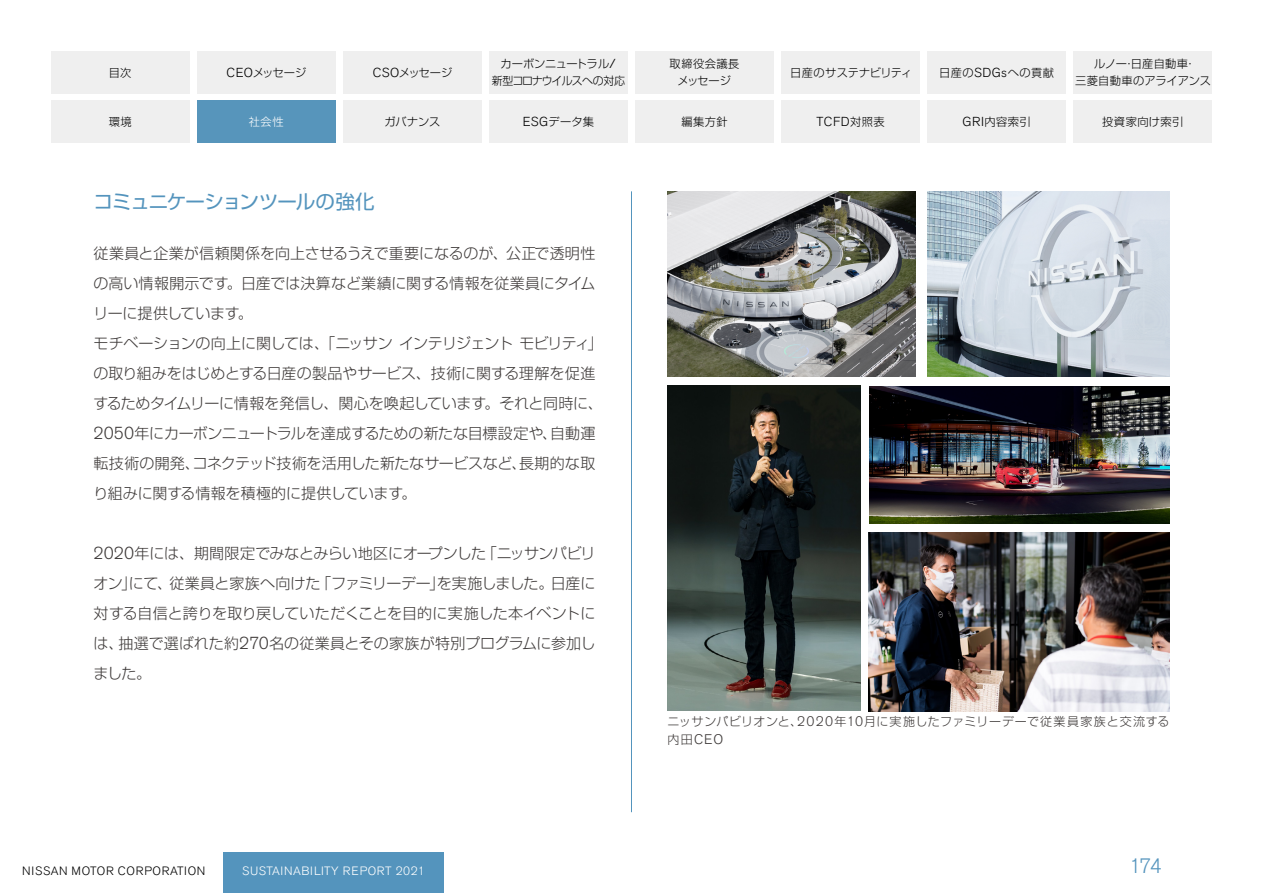
<style>
.page{position:relative;width:1263px;height:893px;background:#fff}
.page>*{position:absolute;margin:0;border:0;box-sizing:border-box;transform-origin:0 0}
.t1{font:300 20.7px "Nissan Pro";color:#5494bd}
.t2{font:19.5px "Shin Go Pro";letter-spacing:-.045em;color:#5494bd}
.t3{font:300 17.25px "Nissan Pro";letter-spacing:.005em;color:#3e3a39}
.t4{font:300 15px/30px "Shin Go Pro";letter-spacing:-.01em;color:#3e3a39}
.t5{font:300 15px "Shin Go Pro";letter-spacing:-.055em;color:#3e3a39}
.t6{font:300 15px "Shin Go Pro";letter-spacing:.02em;color:#3e3a39}
.t7{font:300 15px "Shin Go Pro";letter-spacing:-.06em;color:#3e3a39}
.t8{font:300 15px "Shin Go Pro";letter-spacing:.01em;color:#3e3a39}
.t9{font:300 13.8px "Nissan Pro";letter-spacing:.08em;color:#3e3a39}
.t10{font:300 12.9px "Nissan Pro";color:#000}
.t11{font:300 12px "Nissan Pro";letter-spacing:.04em;color:#fff}
.t12{font:300 12px "Shin Go Pro";letter-spacing:.08em;color:#3e3a39}
.t13{font:300 12px "Nissan Pro";letter-spacing:.06em;color:#000}
.t14{font:300 12px "Shin Go Pro";letter-spacing:.03em;color:#3e3a39}
.t15{font:300 12px "Shin Go Pro";letter-spacing:.05em;color:#3e3a39}
.t16{font:300 11.25px "Shin Go Pro";letter-spacing:.01em;color:#000}
.t17{font:300 11.25px/16.5px "Shin Go Pro";letter-spacing:-.055em;color:#000}
.t18{font:300 11.25px/16.5px "Shin Go Pro";letter-spacing:.04em;color:#000;text-align:center}
.t19{font:300 11.25px "Shin Go Pro";color:#fff}
.s1{font-family:"Nissan Pro";font-size:12.9px}
.s2{font-family:"Shin Go Pro";font-size:11.25px}
.s3{font-family:"Shin Go Pro";font-size:12px}
</style>
<div class="page">
<div style="left:223px;top:852px;width:220px;height:41px;background:#5494bd"></div>
<hr style="left:631px;top:191px;width:1px;height:621px;background:#5394bd">
<div style="left:51px;top:51px;width:138px;height:43px;background:#efefef"></div>
<div style="left:51px;top:100px;width:138px;height:43px;background:#efefef"></div>
<div style="left:197px;top:51px;width:138px;height:43px;background:#efefef"></div>
<div style="left:197px;top:100px;width:138px;height:43px;background:#5795bb"></div>
<div style="left:343px;top:51px;width:138px;height:43px;background:#efefef"></div>
<div style="left:343px;top:100px;width:138px;height:43px;background:#efefef"></div>
<div style="left:489px;top:51px;width:139px;height:43px;background:#efefef"></div>
<div style="left:489px;top:100px;width:139px;height:43px;background:#efefef"></div>
<div style="left:635px;top:51px;width:139px;height:43px;background:#efefef"></div>
<div style="left:635px;top:100px;width:139px;height:43px;background:#efefef"></div>
<div style="left:781px;top:51px;width:139px;height:43px;background:#efefef"></div>
<div style="left:781px;top:100px;width:139px;height:43px;background:#efefef"></div>
<div style="left:927px;top:51px;width:139px;height:43px;background:#efefef"></div>
<div style="left:1073px;top:51px;width:139px;height:43px;background:#efefef"></div>
<div style="left:927px;top:100px;width:139px;height:43px;background:#efefef"></div>
<div style="left:1073px;top:100px;width:139px;height:43px;background:#efefef"></div>
<img style="left:668px;top:191px;width:247px;height:185px">
<img style="left:927px;top:191px;width:242px;height:185px">
<img style="left:869px;top:387px;width:300px;height:136px">
<img style="left:668px;top:386px;width:192px;height:325px">
<img style="left:868px;top:533px;width:301px;height:178px">
<p class="t16" style="left:109px;top:63px;width:24px">目次</p>
<p class="t16" style="left:109px;top:112px;width:24px">環境</p>
<p class="t16" style="left:227px;top:63px;width:81px"><span class="s1">CEO</span>メッセージ</p>
<p class="t19" style="left:249px;top:112px;width:36px">社会性</p>
<p class="t16" style="left:373px;top:63px;width:81px"><span class="s1">CSO</span>メッセージ</p>
<p class="t16" style="left:384px;top:112px;width:57px">ガバナンス</p>
<p class="t17" style="left:492px;top:54px;width:135px;text-indent:9px">カーボンニュートラル<br>新型コロナウイルスへの対応</p>
<p class="t16" style="left:523px;top:112px;width:73px"><span class="s1">ESG</span>データ集</p>
<p class="t10" style="left:610px;top:55px;width:8px">/</p>
<h2 class="t2" style="left:94px;top:185px;width:283px">コミュニケーションツールの強化</h2>
<p class="t4" style="left:94px;top:236px;width:503px">従業員と企業が信頼関係を向上させるうえで重要になるのが、公正で透明性</p>
<p class="t4" style="left:94px;top:266px;width:503px">の高い情報開示です。日産では決算など業績に関する情報を従業員にタイム</p>
<p class="t4" style="left:94px;top:296px;width:161px">リーに提供しています。</p>
<p class="t4" style="left:94px;top:326px;width:511px">モチベーションの向上に関しては、「ニッサンインテリジェントモビリティ「</p>
<p class="t4" style="left:94px;top:356px;width:503px">の取り組みをはじめとする日産の製品やサービス、技術に関する理解を促進</p>
<p class="t4" style="left:94px;top:386px;width:511px">するためタイムリーに情報を発信し、関心を喚起しています。それと同時に、</p>
<p class="t4" style="left:550px;top:416px;width:47px">自動運</p>
<p class="t4" style="left:134px;top:416px;width:424px">年にカーボンニュートラルを達成するための新たな目標設定や、</p>
<p class="t3" style="left:94px;top:421px;width:42px">2050</p>
<p class="t4" style="left:192px;top:446px;width:404px">コネクテッド技術を活用した新たなサービスなど長期的な取</p>
<p class="t4" style="left:512px;top:446px;width:16px">、</p>
<p class="t4" style="left:94px;top:446px;width:324px">転技術の開発、<br>り組みに関する情報を積極的に提供しています。</p>
<p class="t7" style="left:482px;top:541px;width:115px">「ニッサンパビリ</p>
<p class="t4" style="left:135px;top:536px;width:353px">年には、期間限定でみなとみらい地区にオープンした</p>
<p class="t3" style="left:94px;top:541px;width:42px">2020</p>
<p class="t5" style="left:316px;top:571px;width:239px">「ファミリーデーを実施しました。</p>
<p class="t6" style="left:169px;top:571px;width:152px">従業員と家族へ向けた</p>
<p class="t4" style="left:121px;top:566px;width:16px">」</p>
<p class="t4" style="left:94px;top:596px;width:503px">対する自信と誇りを取り戻していただくことを目的に実施した本イベントに</p>
<p class="t4" style="left:269px;top:626px;width:328px">名の従業員とその家族が特別プログラムに参加し</p>
<p class="t4" style="left:429px;top:566px;width:16px">」</p>
<p class="t4" style="left:551px;top:566px;width:46px">日産に</p>
<p class="t4" style="left:94px;top:566px;width:80px">オンにて、</p>
<p class="t8" style="left:119px;top:631px;width:122px">抽選で選ばれた約</p>
<p class="t3" style="left:239px;top:631px;width:31px">270</p>
<p class="t4" style="left:94px;top:626px;width:59px">は、<br>ました。</p>
<p class="t18" style="left:670px;top:54px;width:71px">取締役会議長メッセージ</p>
<p class="t16" style="left:681px;top:112px;width:48px">編集方針</p>
<p class="t16" style="left:790px;top:63px;width:123px">日産のサステナビリティ</p>
<p class="t10" style="left:816px;top:113px;width:70px">TCFD<span class="s2">対照表</span></p>
<p class="t16" style="left:939px;top:63px;width:116px">日産の<span class="s1">SDGs</span>への貢献</p>
<p class="t16" style="left:962px;top:112px;width:70px"><span class="s1">GRI</span>内容索引</p>
<p class="t16" style="left:1094px;top:55px;width:95px">ルノー日産自動車</p>
<p class="t16" style="left:1123px;top:55px;width:13px">・</p>
<p class="t16" style="left:1184px;top:55px;width:13px">・</p>
<p class="t16" style="left:1075px;top:71px;width:137px">三菱自動車のアライアンス</p>
<p class="t18" style="left:1102px;top:112px;width:83px">投資家向け索引</p>
<p class="t14" style="left:668px;top:711px;width:136px">ニッサンパビリオンと、</p>
<p class="t9" style="left:668px;top:730px;width:57px"><span class="s3">内田</span>CEO</p>
<p class="t15" style="left:834px;top:711px;width:13px">年</p>
<p class="t12" style="left:864px;top:711px;width:307px">月に実施したファミリーデーで従業員家族と交流する</p>
<p class="t9" style="left:797px;top:712px;width:37px">2020</p>
<p class="t9" style="left:847px;top:712px;width:18px">10</p>
<p class="t13" style="left:22px;top:863px;width:185px">NISSAN MOTOR CORPORATION</p>
<p class="t11" style="left:242px;top:863px;width:184px">SUSTAINABILITY REPORT 2021</p>
<h1 class="t1" style="left:1129px;top:852px;width:34px">174</h1>
</div>
